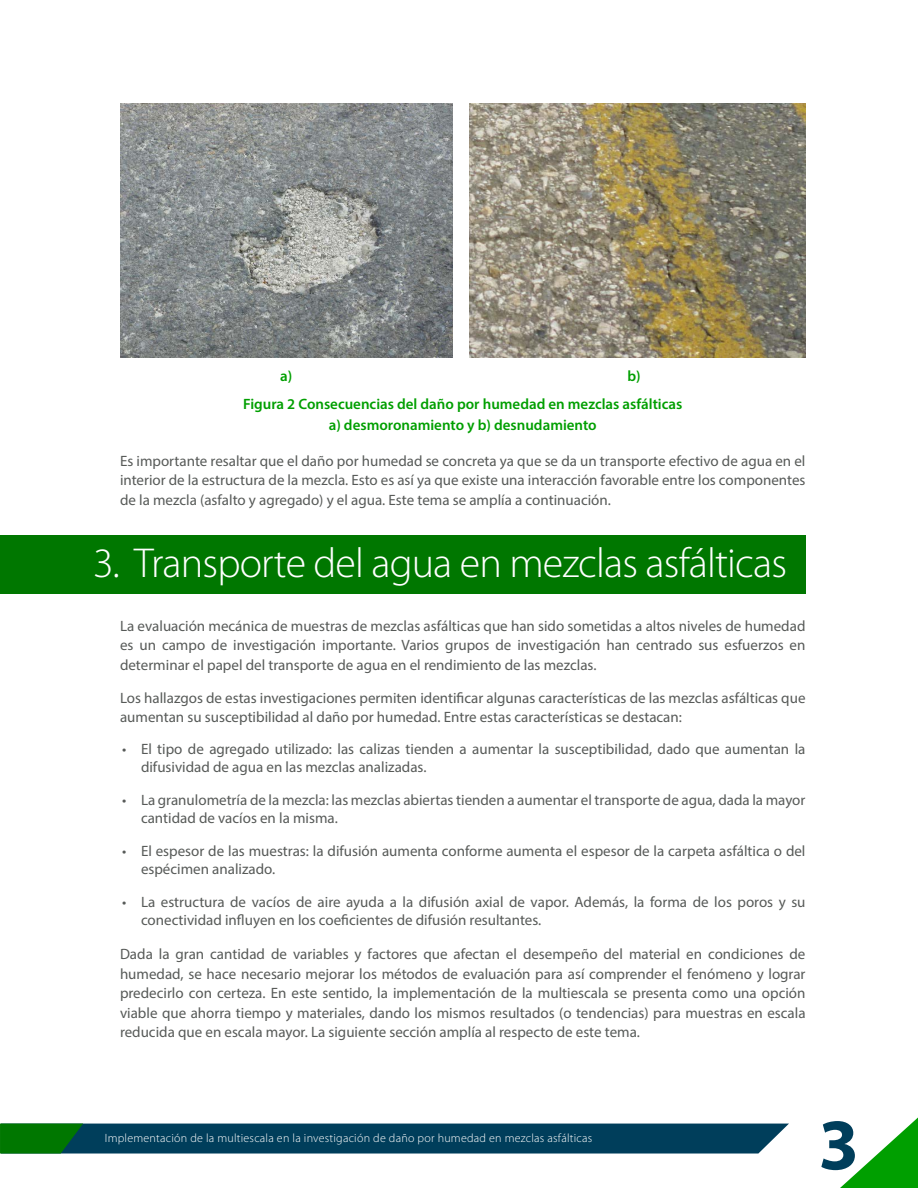
<style>
.page{position:relative;width:918px;height:1188px;background:#fff}
.page>*{position:absolute;margin:0;border:0;box-sizing:border-box;transform-origin:0 0}
.t1{font:700 73.05px "Myriad Pro";color:#003e5b}
.t2{font:300 42px "Myriad Pro";letter-spacing:-.02em;color:#fff}
.t3{font:15px/19.5px "Myriad Pro";color:#575a58}
.t4{font:600 15px/21px "Myriad Pro";color:#009f00;text-align:center}
.t5{font:300 12px "Myriad Pro";letter-spacing:.02em;color:#fff}
</style>
<div class="page">
<svg style="left:840px;top:1118px;width:78px;height:70px"></svg>
<svg style="left:0;top:1124px;width:789px;height:30px;background:#084958"></svg>
<img style="left:120px;top:104px;width:332px;height:254px">
<img style="left:470px;top:104px;width:336px;height:253px">
<div style="left:0;top:536px;width:806px;height:58px;background:#070"></div>
<p class="t4" style="left:280px;top:365px;width:14px">a)</p>
<p class="t4" style="left:628px;top:365px;width:15px">b)</p>
<p class="t4" style="left:243px;top:393px;width:441px">Figura 2 Consecuencias del daño por humedad en mezclas asfálticas a) desmoronamiento y b) desnudamiento</p>
<p class="t3" style="left:120px;top:451px;width:687px;text-align:justify">Es importante resaltar que el daño por humedad se concreta ya que se da un transporte efectivo de agua en el interior de la estructura de la mezcla. Esto es así ya que existe una interacción favorable entre los componentes de la mezcla (asfalto y agregado) y el agua. Este tema se amplía a continuación.</p>
<h2 class="t2" style="left:93px;top:540px;width:696px">3. Transporte del agua en mezclas asfálticas</h2>
<p class="t3" style="left:120px;top:616px;width:687px;text-align:justify">La evaluación mecánica de muestras de mezclas asfálticas que han sido sometidas a altos niveles de humedad es un campo de investigación importante. Varios grupos de investigación han centrado sus esfuerzos en determinar el papel del transporte de agua en el rendimiento de las mezclas.</p>
<p class="t3" style="left:120px;top:688px;width:687px">Los hallazgos de estas investigaciones permiten identificar algunas características de las mezclas asfálticas que aumentan su susceptibilidad al daño por humedad. Entre estas características se destacan:</p>
<p class="t3" style="left:141px;top:739px;width:666px;line-height:18px;text-indent:-19px">• El tipo de agregado utilizado: las calizas tienden a aumentar la susceptibilidad, dado que aumentan la difusividad de agua en las mezclas analizadas.</p>
<p class="t3" style="left:141px;top:790px;width:666px;line-height:18px;text-indent:-19px">• La granulometría de la mezcla: las mezclas abiertas tienden a aumentar el transporte de agua, dada la mayor cantidad de vacíos en la misma.</p>
<p class="t3" style="left:141px;top:841px;width:666px;line-height:18px;text-indent:-19px">• El espesor de las muestras: la difusión aumenta conforme aumenta el espesor de la carpeta asfáltica o del espécimen analizado.</p>
<p class="t3" style="left:141px;top:892px;width:666px;line-height:18px;text-indent:-19px">• La estructura de vacíos de aire ayuda a la difusión axial de vapor. Además, la forma de los poros y su conectividad influyen en los coeficientes de difusión resultantes.</p>
<p class="t3" style="left:120px;top:944px;width:687px;text-align:justify">Dada la gran cantidad de variables y factores que afectan el desempeño del material en condiciones de humedad, se hace necesario mejorar los métodos de evaluación para así comprender el fenómeno y lograr predecirlo con certeza. En este sentido, la implementación de la multiescala se presenta como una opción viable que ahorra tiempo y materiales, dando los mismos resultados (o tendencias) para muestras en escala reducida que en escala mayor. La siguiente sección amplía al respecto de este tema.</p>
<p class="t5" style="left:105px;top:1131px;width:489px">Implementación de la multiescala en la investigación de daño por humedad en mezclas asfálticas</p>
<h1 class="t1" style="left:819px;top:1097px;width:42px">3</h1>
</div>
